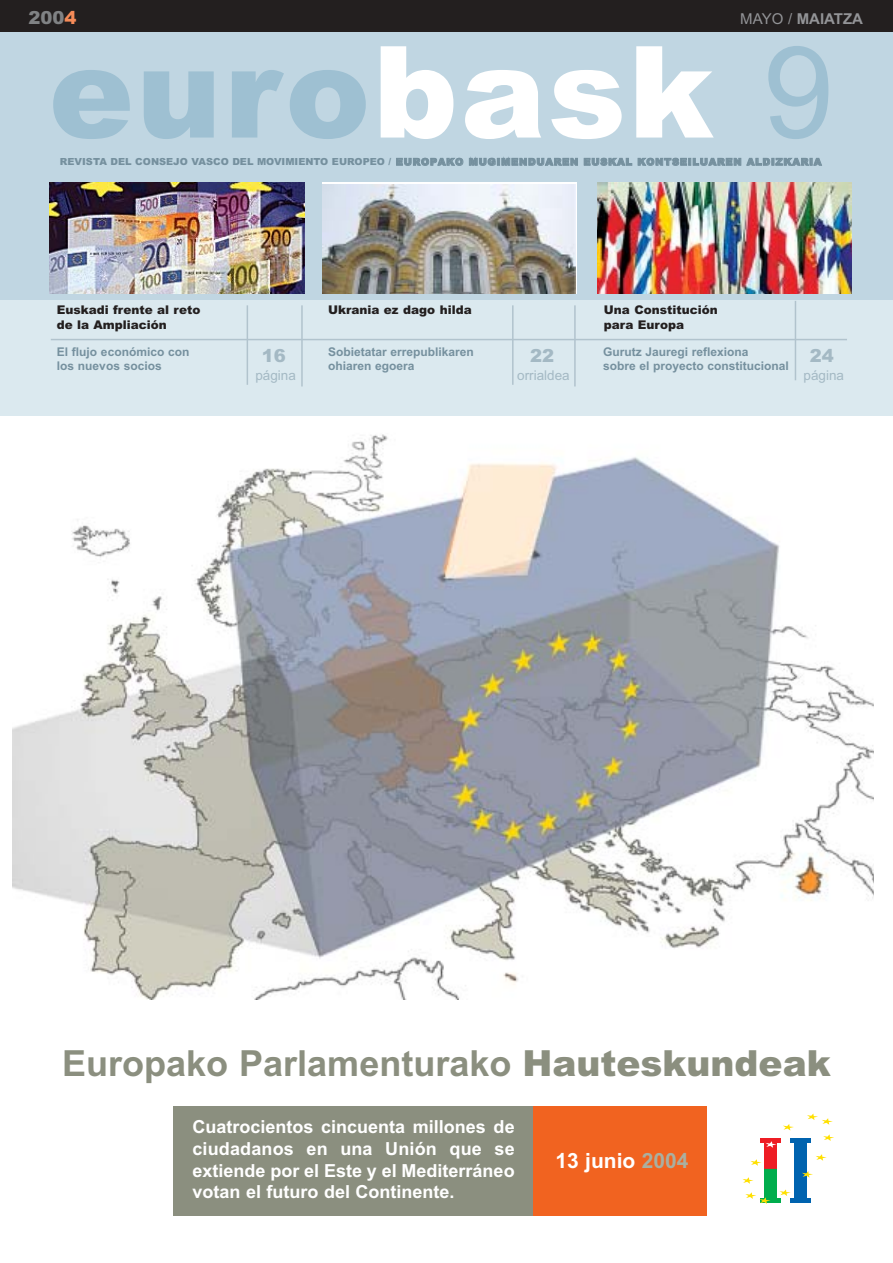
<style>
.page{position:relative;width:893px;height:1263px;background:#fff}
.page>*{position:absolute;margin:0;border:0;box-sizing:border-box;transform-origin:0 0}
.t1{font:900 127.5px "Arial";letter-spacing:.02em;color:#9ec0d2}
.t2{font:36px "Arial Bold MS";color:#8b8f7f}
.t3{font:21px "Arial Bold MS";color:#fff}
.t4{font:18px/21.6px "Arial Bold MS";color:#fff;text-align:justify}
.t5{font:900 18px "Arial";color:#a4b9c4}
.t6{font:900 18px "Arial";color:#808284}
.t7{font:15px "Arial Bold MS";color:#939497}
.t8{font:13.5px "Arial MS";color:#a4b9c4}
.t9{font:12px/14.4px "Arial Bold MS";color:#75909e}
.t10{font:900 12px/14.4px "Arial";color:#231f1f}
.t11{font:900 9.75px "Arial";letter-spacing:.085em;color:#75909e}
.t12{font:900 9.75px "Arial";color:#75909e}
.s1{color:#f68b58}
.s2{font-family:"Arial MS"}
.s3{color:#231f1f}
.s4{color:#fff}
.s5{font-family:"Arial MS";font-weight:400}
.s6{font-family:"Arial";font-weight:900}
.s7{color:#aaafa0}
</style>
<div class="page">
<img style="left:12px;top:434px;width:861px;height:565px">
<div style="left:0;top:32px;width:892px;height:126px;background:#c0d6e2"></div>
<div style="left:0;top:157px;width:892px;height:143px;background:#c0d6e2"></div>
<div style="left:0;top:301px;width:892px;height:114px;background:#dbe9ef"></div>
<hr style="left:51px;top:339px;width:796px;height:1px;background:#b1c3cd">
<div style="left:764px;top:1143px;width:12px;height:56px;background:#ee1c24"></div>
<hr style="left:760px;top:1139px;width:20px;height:4px;background:#ee1c24">
<div style="left:794px;top:1143px;width:12px;height:56px;background:#0063af"></div>
<hr style="left:790px;top:1139px;width:20px;height:4px;background:#0063af">
<hr style="left:790px;top:1198px;width:20px;height:4px;background:#0063af">
<svg style="left:766px;top:1141px;width:10px;height:7px"></svg>
<svg style="left:783px;top:1124px;width:11px;height:7px"></svg>
<svg style="left:807px;top:1114px;width:25px;height:11px"></svg>
<svg style="left:823px;top:1134px;width:11px;height:7px"></svg>
<svg style="left:816px;top:1154px;width:10px;height:7px"></svg>
<svg style="left:802px;top:1171px;width:11px;height:7px"></svg>
<svg style="left:742px;top:1159px;width:48px;height:45px"></svg>
<svg style="left:322px;top:182px;width:255px;height:112px"></svg>
<img style="left:322px;top:184px;width:253px;height:110px">
<img style="left:50px;top:182px;width:254px;height:112px">
<img style="left:597px;top:182px;width:254px;height:112px">
<hr style="left:512px;top:305px;width:1px;height:80px;background:#b1c3cd">
<hr style="left:574px;top:305px;width:1px;height:81px;background:#b1c3cd">
<hr style="left:246px;top:305px;width:2px;height:80px;background:#b1c3cd">
<hr style="left:301px;top:305px;width:2px;height:81px;background:#b1c3cd">
<hr style="left:794px;top:301px;width:2px;height:79px;background:#b1c3cd">
<div style="left:528px;top:1106px;width:178px;height:110px;background:#f16320"></div>
<div style="left:173px;top:1106px;width:359px;height:110px;background:#8b8f7f"></div>
<div style="left:0;top:0;width:892px;height:32px;background:#231f1f"></div>
<h3 class="t6" style="left:28px;top:12px;width:50px">200<span class="s1">4</span></h3>
<p class="t7" style="left:740px;top:13px;width:153px"><span class="s2">MAYO /</span> MAIATZA<span class="s3">-- --</span></p>
<h1 class="t1" style="left:49px;top:46px;width:786px">euro<span class="s4">bask</span> <span class="s5">9</span></h1>
<p class="t12" style="left:60px;top:158px;width:333px">REVISTA DEL CONSEJO VASCO DEL MOVIMIENTO EUROPEO /</p>
<p class="t11" style="left:396px;top:158px;width:427px">EUROPAKO MUGIMENDUAREN EUSKAL KONTSEILUAREN ALDIZKARIA</p>
<p class="t10" style="left:57px;top:304px;width:145px">Euskadi frente al reto de la Ampliación</p>
<p class="t9" style="left:57px;top:346px;width:134px">El flujo económico con los nuevos socios</p>
<h3 class="t5" style="left:262px;top:349px;width:26px">16</h3>
<p class="t8" style="left:255px;top:370px;width:42px">página</p>
<p class="t10" style="left:328px;top:304px;width:145px">Ukrania ez dago hilda</p>
<p class="t9" style="left:328px;top:346px;width:147px">Sobietatar errepublikaren</p>
<h3 class="t5" style="left:530px;top:349px;width:26px">22</h3>
<p class="t9" style="left:328px;top:360px;width:88px">ohiaren egoera</p>
<p class="t8" style="left:517px;top:370px;width:54px">orrialdea</p>
<p class="t10" style="left:604px;top:304px;width:115px">Una Constitución para Europa</p>
<p class="t9" style="left:603px;top:346px;width:187px">Gurutz Jauregi reflexiona<br>sobre el proyecto constitucional</p>
<h3 class="t5" style="left:809px;top:349px;width:26px">24</h3>
<p class="t8" style="left:803px;top:370px;width:42px">página</p>
<h2 class="t2" style="left:62px;top:1050px;width:770px">Europako Parlamenturako <span class="s6">Hauteskundeak</span></h2>
<h3 class="t4" style="left:192px;top:1118px;width:324px">Cuatrocientos cincuenta millones de ciudadanos en una Unión que se extiende por el Este y el Mediterráneo votan el futuro del Continente.</h3>
<h3 class="t3" style="left:555px;top:1153px;width:135px">13 junio <span class="s7">2004</span></h3>
</div>
